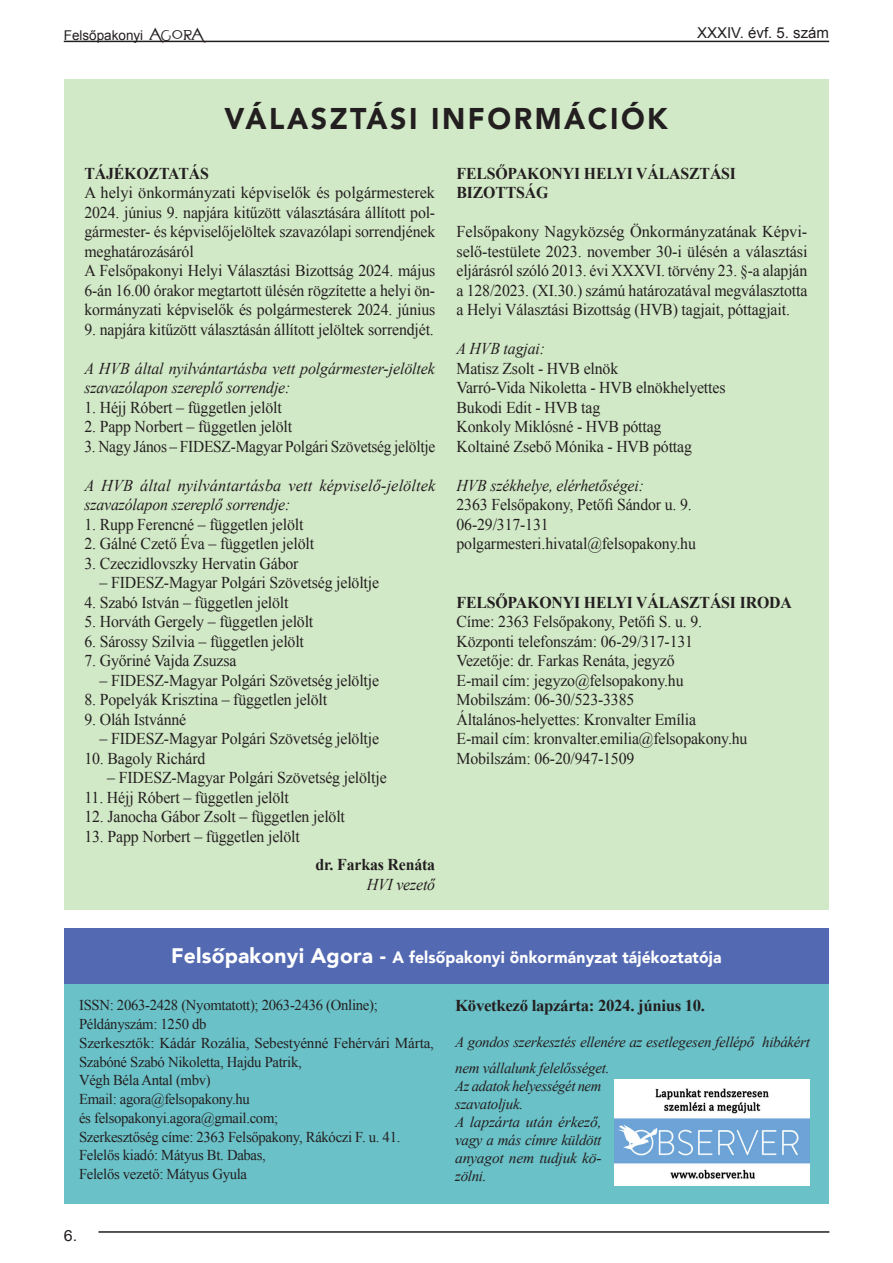
<style>
.page{position:relative;width:893px;height:1263px;background:#fff}
.page>*{position:absolute;margin:0;border:0;box-sizing:border-box;transform-origin:0 0}
.t1{font:900 30px "Avenir";letter-spacing:.09em;color:#231f20;scale:.95 1}
.t2{font:16.5px/19.5px "Times New Roman";letter-spacing:-.01em;color:#231f20;scale:.96 1}
.t3{font:16.5px/19.5px "Times New Roman";letter-spacing:-.01em;color:#231f20}
.t4{font:italic 16.5px/19.5px "Times New Roman";letter-spacing:-.01em;color:#231f20}
.t5{font:700 16.5px/19.5px "Times New Roman";letter-spacing:-.01em;color:#231f20;scale:.96 1}
.t6{font:900 16.5px "Avenir";letter-spacing:.01em;color:#fff;scale:.95 1}
.t7{font:16.5px "Times New Roman";letter-spacing:-.01em;color:#231f20;scale:.94 1}
.t8{font:italic 16.5px "Times New Roman";letter-spacing:-.01em;color:#231f20;scale:.96 1}
.t9{font:700 16.5px "Times New Roman";letter-spacing:-.01em;color:#231f20}
.t10{font:15.3px "Arial";color:#231f20;scale:1.05 1}
.t11{font:15px/18.8px "Times New Roman";letter-spacing:-.02em;color:#231f20}
.t12{font:italic 15px/18px "Times New Roman";letter-spacing:-.02em;color:#231f20}
.t13{font:15px "Arial";color:#231f20}
.t14{font:13.5px "Arial";color:#231f20}
.s1{font-family:"Evanescent";font-size:25.5px}
.s2{font-size:21px}
</style>
<div class="page">
<div style="left:64px;top:79px;width:765px;height:831px;background:#d2e9c7"></div>
<hr style="left:64px;top:41px;width:765px;height:1px;background:#231f20">
<hr style="left:98px;top:1231px;width:731px;height:2px;background:#231f20">
<div style="left:64px;top:929px;width:765px;height:274px;background:#6ac1c7"></div>
<div style="left:64px;top:928px;width:765px;height:56px;background:#5369b1"></div>
<img style="left:614px;top:1080px;width:196px;height:106px">
<p class="t14" style="left:64px;top:26px;width:141px">Felsőpakonyi <span class="s1">Agora</span></p>
<p class="t13" style="left:697px;top:23px;width:134px">XXXIV. évf. 5. szám</p>
<h1 class="t1" style="left:224px;top:93px;width:468px">VÁLASZTÁSI INFORMÁCIÓK</h1>
<p class="t5" style="left:84px;top:163px;width:131px">TÁJÉKOZTATÁS</p>
<p class="t3" style="left:84px;top:183px;width:352px">A helyi önkormányzati képviselők és polgármesterek 2024. június 9. napjára kitűzött választására állított pol&shy;gármester- és képviselőjelöltek szavazólapi sorrendjének meghatározásáról<br>A Felsőpakonyi Helyi Választási Bizottság 2024. május 6-án 16.00 órakor megtartott ülésén rögzítette a helyi ön&shy;kormányzati képviselők és polgármesterek 2024. június</p>
<p class="t2" style="left:84px;top:319px;width:366px">9. napjára kitűzött választásán állított jelöltek sorrendjét.</p>
<p class="t4" style="left:84px;top:358px;width:352px">A HVB által nyilvántartásba vett polgármester-jelöltek szavazólapon szereplő sorrendje:</p>
<p class="t2" style="left:84px;top:397px;width:207px">1. Héjj Róbert – független jelölt</p>
<p class="t2" style="left:84px;top:417px;width:218px">2. Papp Norbert – független jelölt</p>
<p class="t7" style="left:84px;top:435px;width:375px">3. Nagy János – FIDESZ-Magyar Polgári Szövetség jelöltje</p>
<p class="t4" style="left:84px;top:475px;width:352px">A HVB által nyilvántartásba vett képviselő-jelöltek szavazólapon szereplő sorrendje:</p>
<p class="t2" style="left:84px;top:514px;width:230px">1. Rupp Ferencné – független jelölt</p>
<p class="t2" style="left:84px;top:534px;width:241px">2. Gálné Czető Éva – független jelölt</p>
<p class="t2" style="left:84px;top:553px;width:225px">3. Czeczidlovszky Hervatin Gábor</p>
<p class="t2" style="left:100px;top:573px;width:293px">– FIDESZ-Magyar Polgári Szövetség jelöltje</p>
<p class="t2" style="left:84px;top:592px;width:214px">4. Szabó István – független jelölt</p>
<p class="t2" style="left:84px;top:612px;width:240px">5. Horváth Gergely – független jelölt</p>
<p class="t2" style="left:84px;top:631px;width:230px">6. Sárossy Szilvia – független jelölt</p>
<p class="t2" style="left:84px;top:651px;width:160px">7. Győriné Vajda Zsuzsa</p>
<p class="t2" style="left:100px;top:670px;width:293px">– FIDESZ-Magyar Polgári Szövetség jelöltje</p>
<p class="t2" style="left:84px;top:690px;width:254px">8. Popelyák Krisztina – független jelölt</p>
<p class="t2" style="left:84px;top:709px;width:108px">9. Oláh Istvánné</p>
<p class="t2" style="left:100px;top:729px;width:293px">– FIDESZ-Magyar Polgári Szövetség jelöltje</p>
<p class="t2" style="left:84px;top:748px;width:127px">10. Bagoly Richárd</p>
<p class="t2" style="left:107px;top:768px;width:293px">– FIDESZ-Magyar Polgári Szövetség jelöltje</p>
<p class="t2" style="left:84px;top:787px;width:215px">11. Héjj Róbert – független jelölt</p>
<p class="t2" style="left:84px;top:807px;width:273px">12. Janocha Gábor Zsolt – független jelölt</p>
<p class="t2" style="left:84px;top:826px;width:226px">13. Papp Norbert – független jelölt</p>
<p class="t5" style="left:316px;top:855px;width:126px">dr. Farkas Renáta</p>
<p class="t8" style="left:367px;top:873px;width:73px">HVI vezető</p>
<p class="t5" style="left:456px;top:163px;width:293px">FELSŐPAKONYI HELYI VÁLASZTÁSI<br>BIZOTTSÁG</p>
<p class="t3" style="left:456px;top:222px;width:352px;text-align:justify">Felsőpakony Nagyközség Önkormányzatának Képvi&shy;selő-testülete 2023. november 30-i ülésén a választási eljárásról szóló 2013. évi XXXVI. törvény 23. §-a alapján a 128/2023. (XI.30.) számú határozatával megválasztotta a Helyi Választási Bizottság (HVB) tagjait, póttagjait.</p>
<p class="t8" style="left:456px;top:337px;width:94px">A HVB tagjai:</p>
<p class="t2" style="left:456px;top:358px;width:282px">Matisz Zsolt - HVB elnök<br>Varró-Vida Nikoletta - HVB elnökhelyettes<br>Bukodi Edit - HVB tag<br>Konkoly Miklósné - HVB póttag<br>Koltainé Zsebő Mónika - HVB póttag</p>
<p class="t8" style="left:456px;top:474px;width:197px">HVB székhelye, elérhetőségei:</p>
<p class="t2" style="left:456px;top:495px;width:251px">2363 Felsőpakony, Petőfi Sándor u. 9.<br>06-29/317-131 polgarmesteri.hivatal@felsopakony.hu</p>
<p class="t5" style="left:456px;top:592px;width:351px">FELSŐPAKONYI HELYI VÁLASZTÁSI IRODA</p>
<p class="t2" style="left:456px;top:612px;width:305px">Címe: 2363 Felsőpakony, Petőfi S. u. 9.<br>Központi telefonszám: 06-29/317-131<br>Vezetője: dr. Farkas Renáta, jegyző<br>E-mail cím: jegyzo@felsopakony.hu Mobilszám: 06-30/523-3385<br>Általános-helyettes: Kronvalter Emília<br>E-mail cím: kronvalter.emilia@felsopakony.hu Mobilszám: 06-20/947-1509</p>
<p class="t6" style="left:171px;top:943px;width:581px"><span class="s2">Felsőpakonyi Agora -</span> A felsőpakonyi önkormányzat tájékoztatója</p>
<p class="t11" style="left:79px;top:996px;width:356px">ISSN: 2063-2428 (Nyomtatott); 2063-2436 (Online); Példányszám: 1250 db<br>Szerkesztők: Kádár Rozália, Sebestyénné Fehérvári Márta, Szabóné Szabó Nikoletta, Hajdu Patrik,<br>Végh Béla Antal (mbv)<br>Email: agora@felsopakony.hu<br>és felsopakonyi.agora@gmail.com;<br>Szerkesztőség címe: 2363 Felsőpakony, Rákóczi F. u. 41.<br>Felelős kiadó: Mátyus Bt. Dabas,<br>Felelős vezető: Mátyus Gyula</p>
<p class="t9" style="left:455px;top:994px;width:252px">Következő lapzárta: 2024. június 10.</p>
<p class="t12" style="left:455px;top:1029px;width:356px;line-height:25.5px">A gondos szerkesztés ellenére az esetlegesen fellépő hibákért nem vállalunk felelősséget.</p>
<p class="t12" style="left:455px;top:1076px;width:148px">Az adatok helyességét nem szavatoljuk.<br>A lapzárta után érkező, vagy a más címre küldött anyagot nem tudjuk kö&shy;zölni.</p>
<p class="t10" style="left:64px;top:1225px;width:14px">6.</p>
</div>
